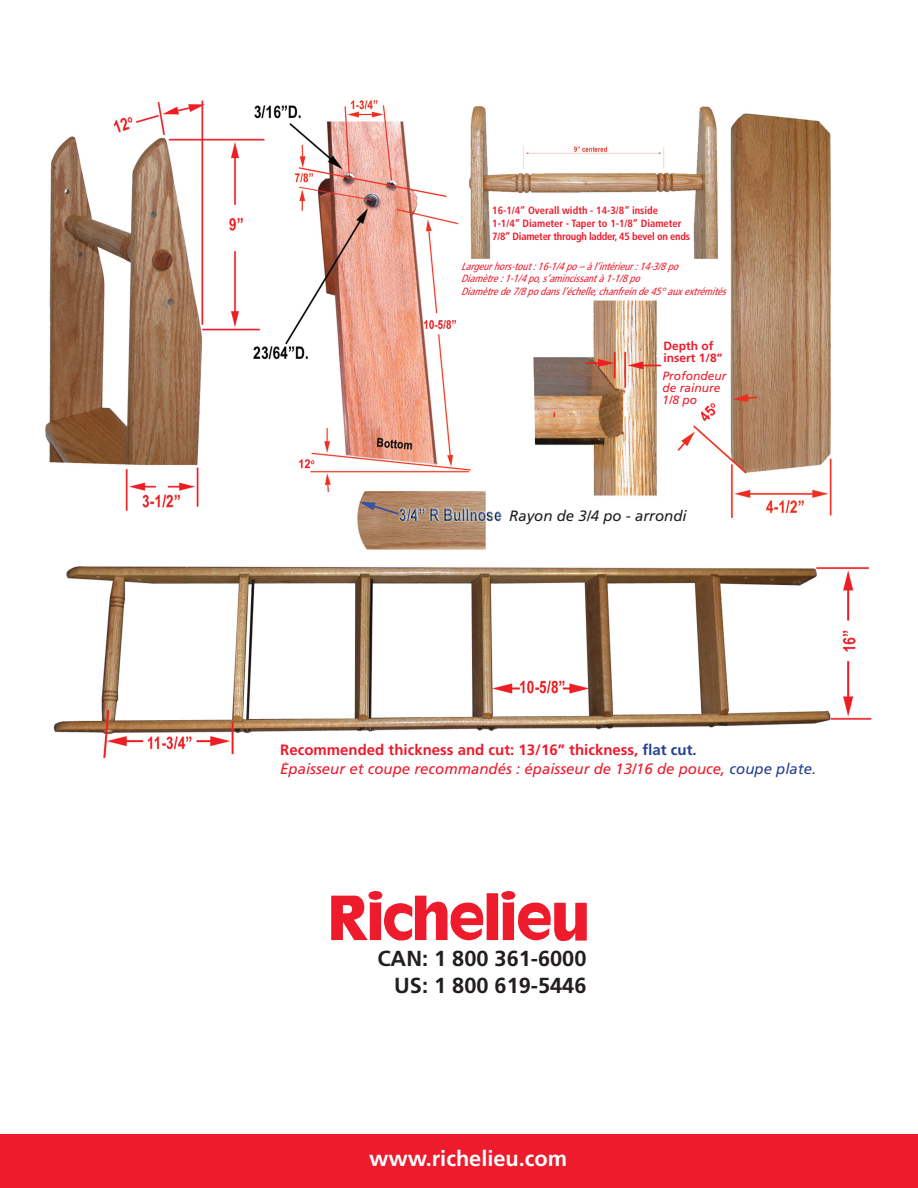
<style>
.page{position:relative;width:918px;height:1188px;background:#fff}
.page>*{position:absolute;margin:0;border:0;box-sizing:border-box;transform-origin:0 0}
.t1{font:700 21.75px/26.1px "Frutiger";color:#231f20;text-align:right}
.t2{font:700 21.75px "Frutiger";color:#fff}
.t3{font:italic 15px "Frutiger";color:#ee1b2c}
.t4{font:700 15px "Frutiger";color:#ee1b2c}
.t5{font:italic 15px "Frutiger";color:#231f20}
.t6{font:italic 12px/12px "Frutiger";color:#ee1b2c}
.t7{font:700 12px/12px "Frutiger";color:#ee1b2c}
.t8{font:italic condensed 10.5px/12.6px "Frutiger";color:#ee1b2c}
.t9{font:700 condensed 10.5px/12.6px "Frutiger";color:#ee1b2c}
.s1{color:#25408f}
</style>
<div class="page">
<div style="left:487px;top:893px;width:11px;height:47px;background:#ee1b2c"></div>
<div style="left:501px;top:891px;width:15px;height:9px;background:#ee1b2c;border-radius:50%"></div>
<svg style="left:331px;top:896px;width:153px;height:45px"></svg>
<div style="left:368px;top:891px;width:15px;height:9px;background:#ee1b2c;border-radius:50%"></div>
<svg style="left:503px;top:902px;width:84px;height:39px"></svg>
<img style="left:45px;top:100px;width:827px;height:659px">
<div style="left:0;top:1134px;width:918px;height:54px;background:#ee1b2c"></div>
<div style="left:284px;top:739px;width:350px;height:23px;background:#fff"></div>
<p class="t9" style="left:492px;top:204px;width:199px">16-1/4” Overall width - 14-3/8” inside<br>1-1/4” Diameter - Taper to 1-1/8” Diameter<br>7/8” Diameter through ladder, 45 bevel on ends</p>
<p class="t8" style="left:461px;top:260px;width:271px">Largeurhors-tout:16-1/4po–àl’intérieur:14-3/8po<br>Diamètre:1-1/4po,s’amincissantà1-1/8po<br>Diamètrede7/8podansl’échelle,chanfreinde45°auxextrémités</p>
<p class="t7" style="left:663px;top:339px;width:61px">Depth of insert 1/8”</p>
<p class="t6" style="left:663px;top:369px;width:66px">Profondeur de rainure<br>1/8 po</p>
<h2 class="t5" style="left:509px;top:507px;width:179px">Rayon de 3/4 po - arrondi</h2>
<h2 class="t4" style="left:280px;top:741px;width:418px">Recommended thickness and cut: 13/16” thickness, <span class="s1">flat cut.</span></h2>
<h2 class="t3" style="left:280px;top:761px;width:537px">Épaisseur et coupe recommandés : épaisseur de 13/16 de pouce, <span class="s1">coupe plate.</span></h2>
<h1 class="t1" style="left:377px;top:946px;width:211px">CAN: 1 800 361-6000<br>US: 1 800 619-5446</h1>
<h1 class="t2" style="left:369px;top:1146px;width:200px">www.richelieu.com</h1>
</div>
